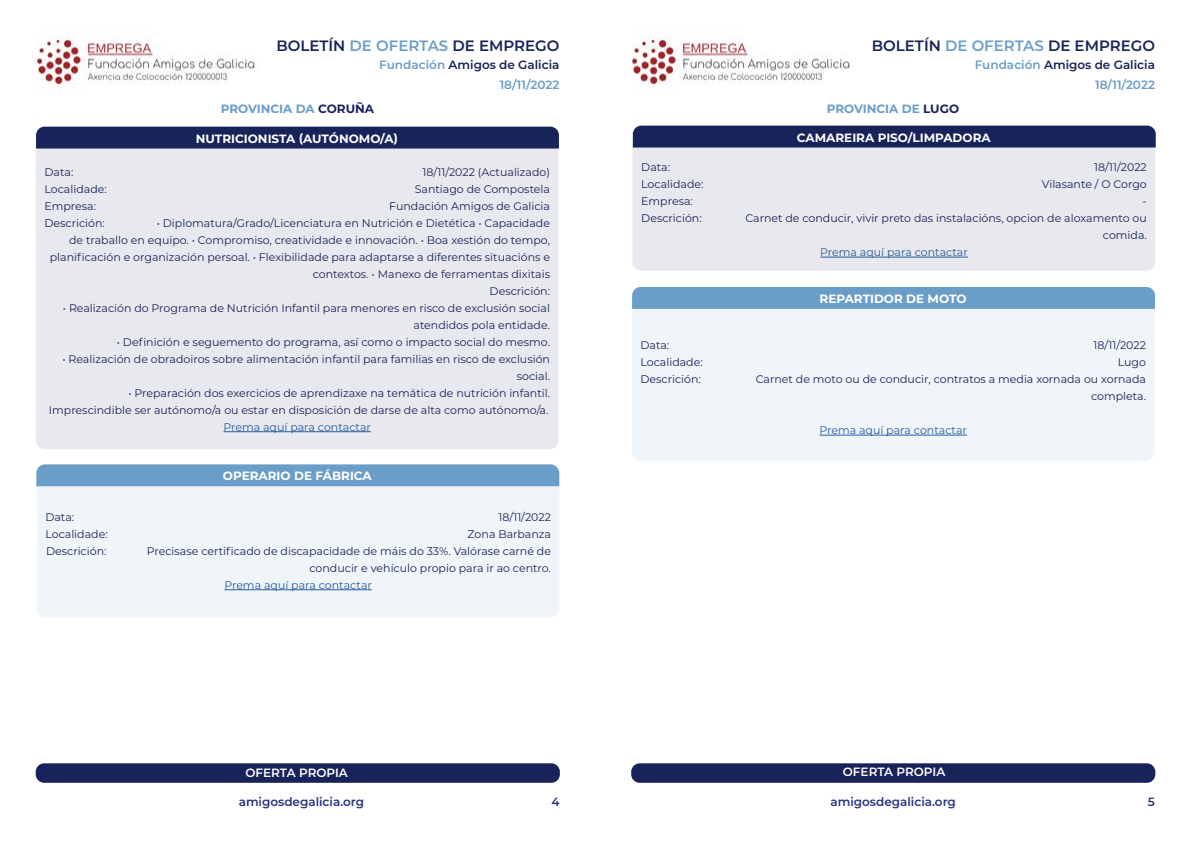
<style>
.page{position:relative;width:1191px;height:842px;background:#fff}
.page>*{position:absolute;margin:0;border:0;box-sizing:border-box;transform-origin:0 0}
.t1{font:600 15px "Montserrat";color:#172359}
.t2{font:700 12px "Montserrat";color:#fff}
.t3{font:600 12px "Montserrat";color:#172359}
.t4{font:600 12px "Montserrat";color:#283583}
.t5{font:700 12px "Montserrat";color:#6a9dc8}
.t6{font:600 12px "Montserrat";color:#fff}
.t7{font:600 12px "Montserrat";color:#6a9dc8}
.t8{font:11px/17px "Montserrat";color:#172359;text-align:right}
.t9{font:11px "Montserrat";color:#275b9b}
.s1{color:#6a9dc8}
.s2{color:#172359}
</style>
<div class="page">
<img style="left:37px;top:36px;width:218px;height:56px">
<img style="left:632px;top:36px;width:218px;height:56px">
<div style="left:36px;top:763px;width:524px;height:20px;background:#172359;border-radius:9px"></div>
<div style="left:36px;top:149px;width:522px;height:300px;background:#e8e9ee"></div>
<div style="left:36px;top:127px;width:523px;height:22px;background:#172359"></div>
<hr style="left:223px;top:431px;width:148px;height:1px;background:#275b9b">
<div style="left:632px;top:142px;width:523px;height:129px;background:#e8e9ee"></div>
<div style="left:633px;top:126px;width:522px;height:21px;background:#172359"></div>
<hr style="left:820px;top:257px;width:147px;height:1px;background:#275b9b">
<div style="left:631px;top:763px;width:524px;height:20px;background:#172359;border-radius:9px"></div>
<div style="left:632px;top:309px;width:522px;height:151px;background:#f0f5f9"></div>
<div style="left:632px;top:287px;width:523px;height:22px;background:#6a9dc8"></div>
<hr style="left:819px;top:435px;width:148px;height:1px;background:#275b9b">
<div style="left:37px;top:486px;width:522px;height:131px;background:#f0f5f9"></div>
<div style="left:36px;top:464px;width:523px;height:22px;background:#6a9dc8"></div>
<hr style="left:224px;top:589px;width:148px;height:1px;background:#275b9b">
<h1 class="t1" style="left:276px;top:35px;width:285px">BOLETÍN <span class="s1">DE OFERTAS</span> DE EMPREGO</h1>
<p class="t3" style="left:379px;top:56px;width:182px"><span class="s1">Fundación</span> Amigos de Galicia</p>
<h1 class="t1" style="left:872px;top:35px;width:285px">BOLETÍN <span class="s1">DE OFERTAS</span> DE EMPREGO</h1>
<p class="t3" style="left:974px;top:56px;width:182px"><span class="s1">Fundación</span> Amigos de Galicia</p>
<p class="t5" style="left:221px;top:100px;width:155px">PROVINCIA DA <span class="s2">CORUÑA</span></p>
<p class="t2" style="left:196px;top:130px;width:204px">NUTRICIONISTA (AUTÓNOMO/A)</p>
<p class="t7" style="left:500px;top:77px;width:61px">18/11/2022</p>
<p class="t7" style="left:1095px;top:77px;width:61px">18/11/2022</p>
<p class="t5" style="left:826px;top:100px;width:134px">PROVINCIA DE <span class="s2">LUGO</span></p>
<p class="t2" style="left:797px;top:129px;width:195px">CAMAREIRA PISO/LIMPADORA</p>
<p class="t8" style="left:44px;top:163px;width:30px">Data:</p>
<p class="t8" style="left:422px;top:163px;width:129px">18/11/2022 (Actualizado)</p>
<p class="t8" style="left:44px;top:180px;width:64px">Localidade:</p>
<p class="t8" style="left:415px;top:180px;width:137px">Santiago de Compostela</p>
<p class="t8" style="left:44px;top:197px;width:53px">Empresa:</p>
<p class="t8" style="left:389px;top:197px;width:162px">Fundación Amigos de Galicia</p>
<p class="t8" style="left:44px;top:214px;width:62px">Descrición:</p>
<p class="t8" style="left:50px;top:214px;width:502px">• Diplomatura/Grado/Licenciatura en Nutrición e Dietética • Capacidade<br>de traballo en equipo. • Compromiso, creatividade e innovación. • Boa xestión do tempo, planificación e organización persoal. • Flexibilidade para adaptarse a diferentes situacións e contextos. • Manexo de ferramentas dixitais<br>Descrición:</p>
<p class="t8" style="left:63px;top:299px;width:488px">• Realización do Programa de Nutrición Infantil para menores en risco de exclusión social atendidos pola entidade.</p>
<p class="t8" style="left:117px;top:333px;width:435px">• Definición e seguemento do programa, así como o impacto social do mesmo.</p>
<p class="t8" style="left:62px;top:350px;width:489px">• Realización de obradoiros sobre alimentación infantil para familias en risco de exclusión social.</p>
<p class="t8" style="left:49px;top:384px;width:502px">• Preparación dos exercicios de aprendizaxe na temática de nutrición infantil.<br>Imprescindible ser autónomo/a ou estar en disposición de darse de alta como autónomo/a.</p>
<p class="t9" style="left:223px;top:419px;width:149px">Prema aquí para contactar</p>
<p class="t2" style="left:223px;top:467px;width:150px">OPERARIO DE FÁBRICA</p>
<p class="t8" style="left:45px;top:508px;width:30px">Data:</p>
<p class="t8" style="left:498px;top:508px;width:54px">18/11/2022</p>
<p class="t8" style="left:45px;top:525px;width:64px">Localidade:</p>
<p class="t8" style="left:467px;top:525px;width:85px">Zona Barbanza</p>
<p class="t8" style="left:46px;top:542px;width:62px">Descrición:</p>
<p class="t8" style="left:147px;top:542px;width:405px">Precisase certificado de discapacidade de máis do 33%. Valórase carné de conducir e vehículo propio para ir ao centro.</p>
<p class="t9" style="left:224px;top:577px;width:149px">Prema aquí para contactar</p>
<p class="t6" style="left:245px;top:765px;width:104px">OFERTA PROPIA</p>
<p class="t8" style="left:641px;top:158px;width:30px">Data:</p>
<p class="t8" style="left:1094px;top:158px;width:54px">18/11/2022</p>
<p class="t8" style="left:641px;top:175px;width:64px">Localidade:</p>
<p class="t8" style="left:1041px;top:175px;width:106px">Vilasante / O Corgo</p>
<p class="t8" style="left:641px;top:192px;width:53px">Empresa:</p>
<p class="t8" style="left:1142px;top:192px;width:6px">-</p>
<p class="t8" style="left:641px;top:209px;width:62px">Descrición:</p>
<p class="t8" style="left:745px;top:209px;width:403px">Carnet de conducir, vivir preto das instalacións, opcion de aloxamento ou comida.</p>
<p class="t9" style="left:820px;top:244px;width:149px">Prema aquí para contactar</p>
<p class="t2" style="left:819px;top:290px;width:148px">REPARTIDOR DE MOTO</p>
<p class="t8" style="left:640px;top:336px;width:30px">Data:</p>
<p class="t8" style="left:1093px;top:336px;width:54px">18/11/2022</p>
<p class="t8" style="left:640px;top:353px;width:64px">Localidade:</p>
<p class="t8" style="left:1117px;top:353px;width:30px">Lugo</p>
<p class="t8" style="left:640px;top:370px;width:62px">Descrición:</p>
<p class="t8" style="left:755px;top:370px;width:392px">Carnet de moto ou de conducir, contratos a media xornada ou xornada completa.</p>
<p class="t9" style="left:819px;top:422px;width:149px">Prema aquí para contactar</p>
<p class="t6" style="left:843px;top:763px;width:104px">OFERTA PROPIA</p>
<p class="t4" style="left:239px;top:793px;width:127px">amigosdegalicia.org</p>
<p class="t4" style="left:551px;top:793px;width:10px">4</p>
<p class="t4" style="left:1148px;top:793px;width:9px">5</p>
<p class="t4" style="left:830px;top:793px;width:127px">amigosdegalicia.org</p>
</div>
